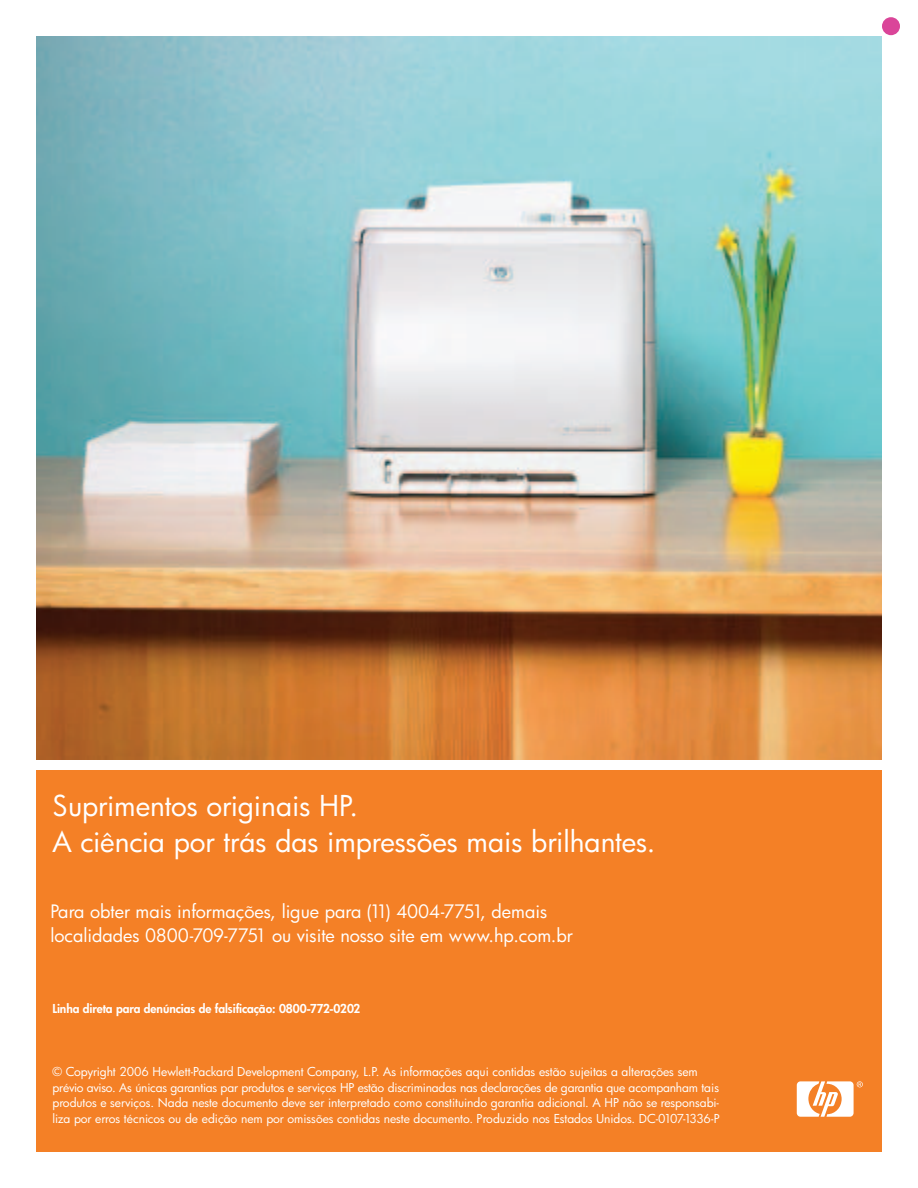
<style>
.page{position:relative;width:918px;height:1188px;background:#fff}
.page>*{position:absolute;margin:0;border:0;box-sizing:border-box;transform-origin:0 0}
.t1{font:28px/36.4px "Futura Bk";color:#fff}
.t2{font:18px/23.4px "Futura Bk";color:#fff}
.t3{font:12px/15.6px "Futura Bk";letter-spacing:-.01em;color:#fff}
.t4{font:12px "Futura Hv";letter-spacing:-.005em;color:#fff}
</style>
<div class="page">
<div style="left:882px;top:17px;width:18px;height:18px;background:#da4599;border-radius:50%"></div>
<img style="left:36px;top:36px;width:846px;height:723px">
<div style="left:36px;top:770px;width:846px;height:382px;background:#f48026"></div>
<svg style="left:797px;top:1081px;width:66px;height:36px"></svg>
<h1 class="t1" style="left:52px;top:791px;width:604px">Suprimentos originais HP.<br>A ciência por trás das impressões mais brilhantes.</h1>
<h2 class="t2" style="left:50px;top:902px;width:524px">Para obter mais informações, ligue para (11) 4004-7751, demais localidades 0800-709-7751 ou visite nosso site em www.hp.com.br</h2>
<p class="t4" style="left:52px;top:1004px;width:310px">Linha direta para denúncias de falsificação: 0800-772-0202</p>
<p class="t3" style="left:52px;top:1065px;width:669px">© Copyright 2006 Hewlett-Packard Development Company, L.P. As informações aqui contidas estão sujeitas a alterações sem prévio aviso. As únicas garantias par produtos e serviços HP estão discriminadas nas declarações de garantia que acompanham tais produtos e serviços. Nada neste documento deve ser interpretado como constituindo garantia adicional. A HP não se responsabi&shy;liza por erros técnicos ou de edição nem por omissões contidas neste documento. Produzido nos Estados Unidos. DC-0107-1336-P</p>
</div>
